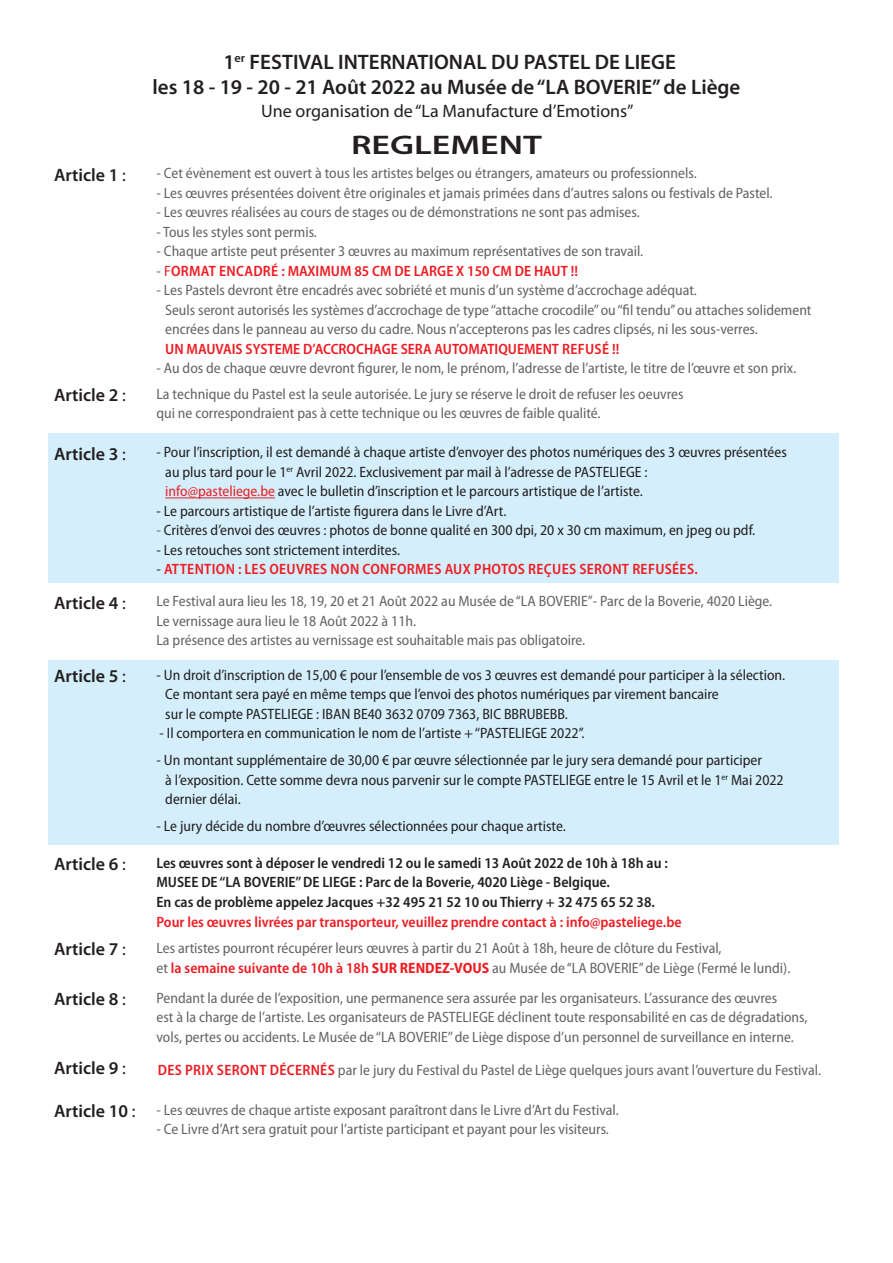
<style>
.page{position:relative;width:893px;height:1263px;background:#fff}
.page>*{position:absolute;margin:0;border:0;box-sizing:border-box;transform-origin:0 0}
.t1{font:600 27px "Myriad Pro";color:#231f20;scale:1.33 1}
.t2{font:600 21px/25.2px "Myriad Pro";color:#231f20;text-align:center}
.t3{font:600 18px "Myriad Pro";color:#231f20}
.t4{font:18px "Myriad Pro";color:#231f20}
.t5{font:semi-condensed 15px/19.5px "Myriad Pro";color:#636366}
.t6{font:semi-condensed 15px/19.5px "Myriad Pro";color:#231f20}
.t7{font:600 semi-condensed 15px/19.5px "Myriad Pro";color:#231f20}
.t8{font:600 semi-condensed 15px "Myriad Pro";color:#ee1d23}
.t9{font:600 semi-condensed 15px "Myriad Pro";letter-spacing:.02em;color:#ee1d23}
.s1{font-weight:400}
.s2{font-weight:400;color:#636366}
.s3{color:#ee1d23}
.s4{color:#636366}
.s5{font-weight:400;color:#231f20}
.s6{font-weight:600;color:#ee1d23}
.s7{font-weight:700;color:#ee1d23}
.s8{font-weight:600;font-stretch:normal;font-size:18px;color:#231f20}
.s9{font-stretch:normal;font-size:18px;color:#231f20}
</style>
<div class="page">
<div style="left:49px;top:433px;width:790px;height:150px;background:#d4effb"></div>
<div style="left:49px;top:660px;width:790px;height:185px;background:#d4effb"></div>
<hr style="left:165px;top:497px;width:110px;height:1px;background:#ee1d23">
<p class="t3" style="left:54px;top:163px;width:74px">Article 1 <span class="s1">:</span></p>
<p class="t3" style="left:54px;top:384px;width:74px">Article 2 <span class="s1">:</span></p>
<p class="t3" style="left:54px;top:442px;width:74px">Article 3 <span class="s1">:</span></p>
<p class="t3" style="left:54px;top:591px;width:74px">Article 4 <span class="s1">:</span></p>
<p class="t3" style="left:54px;top:664px;width:74px">Article 5 <span class="s1">:</span></p>
<p class="t3" style="left:54px;top:853px;width:74px">Article 6 <span class="s1">:</span></p>
<h2 class="t2" style="left:153px;top:49px;width:589px">1<sup>er</sup> FESTIVAL INTERNATIONAL DU PASTEL DE LIEGE<br>les 18 - 19 - 20 - 21 Août 2022 au Musée de ‘‘LA BOVERIE’’ de Liège</h2>
<p class="t4" style="left:261px;top:100px;width:374px">Une organisation de ‘‘La Manufacture d’Emotions’’</p>
<h1 class="t1" style="left:351px;top:128px;width:145px">REGLEMENT</h1>
<p class="t5" style="left:156px;top:164px;width:542px">- Cet évènement est ouvert à tous les artistes belges ou étrangers, amateurs ou professionnels.</p>
<p class="t5" style="left:156px;top:183px;width:618px">- Les œuvres présentées doivent être originales et jamais primées dans d’autres salons ou festivals de Pastel.</p>
<p class="t5" style="left:156px;top:203px;width:485px">- Les œuvres réalisées au cours de stages ou de démonstrations ne sont pas admises.</p>
<p class="t5" style="left:156px;top:222px;width:162px">- Tous les styles sont permis.</p>
<p class="t5" style="left:156px;top:242px;width:488px">- Chaque artiste peut présenter 3 œuvres au maximum représentatives de son travail.</p>
<p class="t8" style="left:156px;top:263px;width:423px"><span class="s2">-</span> <span class="s1">F</span>ORMAT ENCADRÉ : MAXIMUM 85 CM DE LARGE X 150 CM DE HAUT !!</p>
<p class="t5" style="left:165px;top:281px;width:648px;text-indent:-9px">- Les Pastels devront être encadrés avec sobriété et munis d’un système d’accrochage adéquat.<br>Seuls seront autorisés les systèmes d’accrochage de type ‘‘attache crocodile’’ ou ‘‘fil tendu’’ ou attaches solidement encrées dans le panneau au verso du cadre. Nous n’accepterons pas les cadres clipsés, ni les sous-verres.</p>
<p class="t8" style="left:165px;top:341px;width:456px">UN MAUVAIS SYSTEME D’ACCROCHAGE SERA AUTOMATIQUEMENT REFUSÉ !!</p>
<p class="t5" style="left:156px;top:359px;width:641px">- Au dos de chaque œuvre devront figurer, le nom, le prénom, l’adresse de l’artiste, le titre de l’œuvre et son prix.</p>
<p class="t5" style="left:156px;top:384px;width:529px">La technique du Pastel est la seule autorisée. Le jury se réserve le droit de refuser les oeuvres qui ne correspondraient pas à cette technique ou les œuvres de faible qualité.</p>
<p class="t6" style="left:165px;top:443px;width:623px;text-indent:-9px">- Pour l’inscription, il est demandé à chaque artiste d’envoyer des photos numériques des 3 œuvres présentées au plus tard pour le 1<sup>er</sup> Avril 2022. Exclusivement par mail à l’adresse de PASTELIEGE :<br><span class="s3">info@pasteliege.be</span> avec le bulletin d’inscription et le parcours artistique de l’artiste.</p>
<p class="t6" style="left:156px;top:501px;width:351px">- Le parcours artistique de l’artiste figurera dans le Livre d’Art.</p>
<p class="t6" style="left:156px;top:521px;width:600px"><span class="s4">-</span> Critères d’envoi des œuvres : photos de bonne qualité en 300 dpi, 20 x 30 cm maximum, en jpeg ou pdf.</p>
<p class="t6" style="left:156px;top:540px;width:245px">- Les retouches sont strictement interdites.</p>
<p class="t9" style="left:156px;top:561px;width:543px"><span class="s5">-</span> ATTENTION : LES OEUVRES NON CONFORMES AUX PHOTOS REÇUES SERONT REFUSÉES.</p>
<p class="t5" style="left:156px;top:592px;width:617px">Le Festival aura lieu les 18, 19, 20 et 21 Août 2022 au Musée de ‘‘LA BOVERIE’’- Parc de la Boverie, 4020 Liège.<br>Le vernissage aura lieu le 18 Août 2022 à 11h.<br>La présence des artistes au vernissage est souhaitable mais pas obligatoire.</p>
<p class="t6" style="left:165px;top:665px;width:621px;text-indent:-9px">- Un droit d’inscription de 15,00 € pour l’ensemble de vos 3 œuvres est demandé pour participer à la sélection.<br>Ce montant sera payé en même temps que l’envoi des photos numériques par virement bancaire<br>sur le compte PASTELIEGE : IBAN BE40 3632 0709 7363, BIC BBRUBEBB.</p>
<p class="t6" style="left:159px;top:724px;width:427px">- Il comportera en communication le nom de l’artiste + ‘‘PASTELIEGE 2022’’.</p>
<p class="t6" style="left:165px;top:751px;width:620px;text-indent:-9px">- Un montant supplémentaire de 30,00 € par œuvre sélectionnée par le jury sera demandé pour participer<br>à l’exposition. Cette somme devra nous parvenir sur le compte PASTELIEGE entre le 15 Avril et le 1<sup>er</sup> Mai 2022 dernier délai.</p>
<p class="t6" style="left:156px;top:817px;width:411px">- Le jury décide du nombre d’œuvres sélectionnées pour chaque artiste.</p>
<p class="t7" style="left:156px;top:853px;width:513px">Les œuvres sont à déposer le vendredi 12 ou le samedi 13 Août 2022 de 10h à 18h au :<br>MUSEE DE ‘‘LA BOVERIE’’ DE LIEGE : Parc de la Boverie, 4020 Liège - Belgique.<br>En cas de problème appelez Jacques +32 495 21 52 10 ou Thierry + 32 475 65 52 38.</p>
<p class="t8" style="left:156px;top:913px;width:527px">Pour les œuvres livrées par transporteur, veuillez prendre contact à : info@pasteliege.be</p>
<p class="t3" style="left:54px;top:938px;width:74px">Article 7 <span class="s1">:</span></p>
<p class="t5" style="left:156px;top:939px;width:635px">Les artistes pourront récupérer leurs œuvres à partir du 21 Août à 18h, heure de clôture du Festival,<br>et <span class="s6">la semaine suivante de 10h à 18h</span> <span class="s7">SUR RENDEZ-VOUS</span> au Musée de ‘‘LA BOVERIE’’ de Liège (Fermé le lundi).</p>
<p class="t3" style="left:54px;top:988px;width:74px">Article 8 <span class="s1">:</span></p>
<p class="t5" style="left:156px;top:988px;width:653px">Pendant la durée de l’exposition, une permanence sera assurée par les organisateurs. L’assurance des œuvres<br>est à la charge de l’artiste. Les organisateurs de PASTELIEGE déclinent toute responsabilité en cas de dégradations, vols, pertes ou accidents. Le Musée de ‘‘LA BOVERIE’’ de Liège dispose d’un personnel de surveillance en interne.</p>
<p class="t3" style="left:54px;top:1056px;width:74px">Article 9 <span class="s1">:</span></p>
<p class="t5" style="left:158px;top:1060px;width:665px"><span class="s6">DES PRIX SERONT DÉCERNÉS</span> par le jury du Festival du Pastel de Liège quelques jours avant l’ouverture du Festival.</p>
<p class="t5" style="left:54px;top:1100px;width:566px"><span class="s8">Article 10</span> <span class="s9">:</span> - Les œuvres de chaque artiste exposant paraîtront dans le Livre d’Art du Festival.</p>
<p class="t5" style="left:156px;top:1120px;width:454px">- Ce Livre d’Art sera gratuit pour l’artiste participant et payant pour les visiteurs.</p>
</div>
